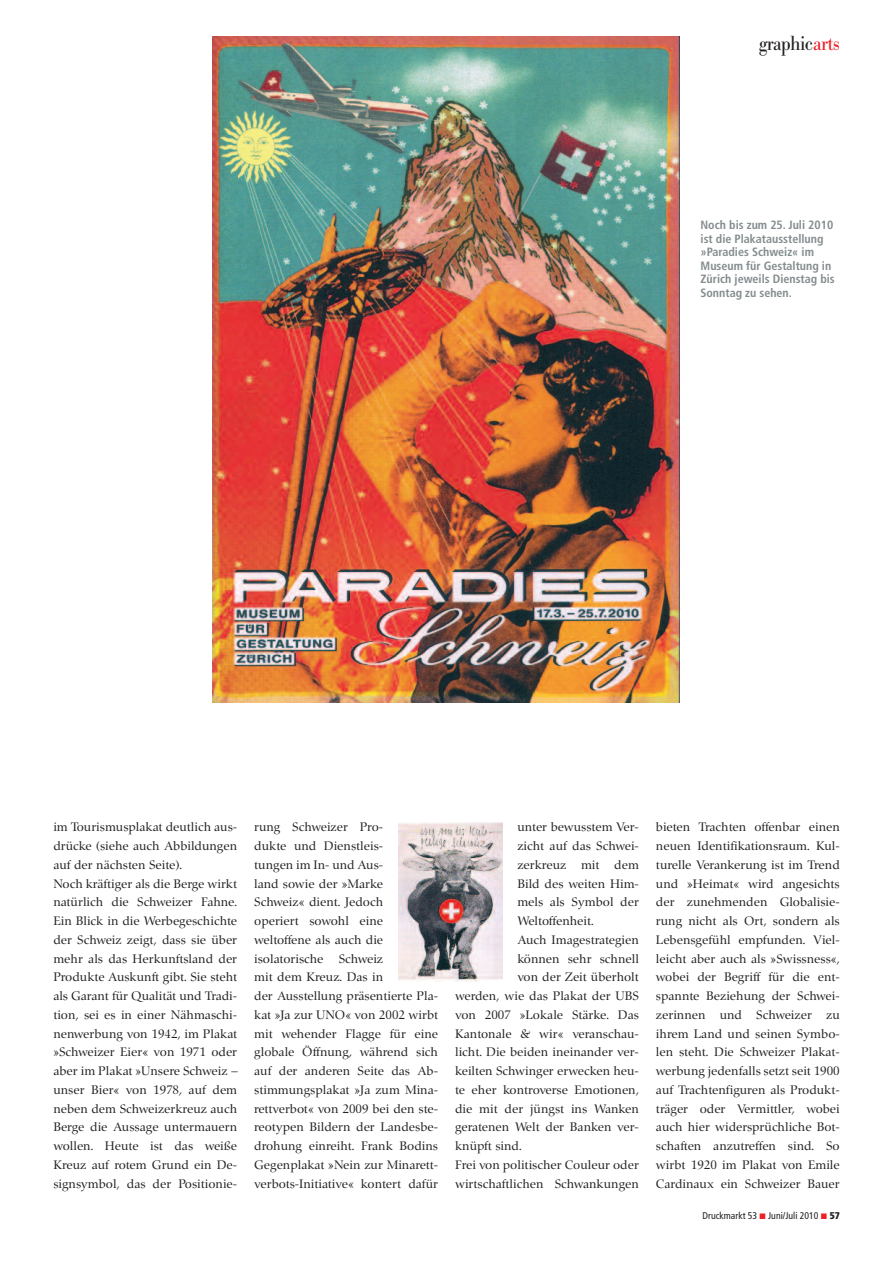
<style>
.page{position:relative;width:893px;height:1263px;background:#fff}
.page>*{position:absolute;margin:0;border:0;box-sizing:border-box;transform-origin:0 0}
.t1{font:21px "Bodoni Nr 1 SB";letter-spacing:-.04em;color:#231f20;scale:.9 1}
.t2{font:12.75px/18.8px "Zapf Renais SB";color:#231f20}
.t3{font:700 condensed 12px/13.5px "Frutiger";color:#838c8e}
.t4{font:condensed 9.75px "Frutiger";color:#231f20}
.s1{color:#ee1e24}
.s2{font-weight:900}
</style>
<div class="page">
<img style="left:212px;top:36px;width:468px;height:667px">
<img style="left:398px;top:823px;width:104px;height:159px">
<h1 class="t1" style="left:759px;top:31px;width:92px">graphic<span class="s1">arts</span></h1>
<p class="t3" style="left:700px;top:219px;width:136px">Noch bis zum 25. Juli 2010 ist die Plakatausstellung »Paradies Schweiz« im<br>Museum für Gestaltung in<br>Zürich jeweils Dienstag bis<br>Sonntag zu sehen.</p>
<p class="t2" style="left:53px;top:818px;width:186px">im Tourismusplakat deutlich aus&shy;drücke (siehe auch Abbildungen auf der nächsten Seite).<br>Noch kräftiger als die Berge wirkt natürlich die Schweizer Fahne.<br>Ein Blick in die Werbegeschichte der Schweiz zeigt, dass sie über mehr als das Herkunftsland der<br>Produkte Auskunft gibt. Sie steht als Garant für Qualität und Tradi&shy;tion, sei es in einer Nähmaschi&shy;nenwerbung von 1942, im Plakat »Schweizer Eier« von 1971 oder aber im Plakat »Unsere Schweiz – unser Bier« von 1978, auf dem neben dem Schweizerkreuz auch<br>Berge die Aussage untermauern wollen. Heute ist das weiße<br>Kreuz auf rotem Grund ein De&shy;signsymbol, das der Positionie-</p>
<p class="t2" style="left:254px;top:818px;width:185px">rung Schweizer Pro-<br>dukte und Dienstleis-<br>tungen im In- und Aus-<br>land sowie der »Marke<br>Schweiz« dient. Jedoch<br>operiert sowohl eine weltoffene als auch die isolatorische Schweiz<br>mit dem Kreuz. Das in<br>der Ausstellung präsentierte Pla&shy;kat »Ja zur UNO« von 2002 wirbt mit wehender Flagge für eine globale Öffnung, während sich auf der anderen Seite das Ab&shy;stimmungsplakat »Ja zum Mina&shy;rettverbot« von 2009 bei den ste&shy;reotypen Bildern der Landesbe&shy;drohung einreiht. Frank Bodins<br>Gegenplakat »Nein zur Minarett&shy;verbots-Initiative« kontert dafür</p>
<p class="t2" style="left:517px;top:818px;width:123px">unter bewusstem Ver-</p>
<p class="t2" style="left:517px;top:836px;width:123px">zicht auf das Schwei-</p>
<p class="t2" style="left:517px;top:855px;width:123px">zerkreuz mit dem</p>
<p class="t2" style="left:517px;top:874px;width:123px">Bild des weiten Him-</p>
<p class="t2" style="left:517px;top:893px;width:123px">mels als Symbol der</p>
<p class="t2" style="left:517px;top:911px;width:78px">Weltoffenheit.</p>
<p class="t2" style="left:517px;top:930px;width:123px">Auch Imagestrategien</p>
<p class="t2" style="left:517px;top:949px;width:123px">können sehr schnell</p>
<p class="t2" style="left:517px;top:968px;width:123px">von der Zeit überholt</p>
<p class="t2" style="left:455px;top:986px;width:185px">werden, wie das Plakat der UBS</p>
<p class="t2" style="left:455px;top:1005px;width:185px">von 2007 »Lokale Stärke. Das</p>
<p class="t2" style="left:455px;top:1024px;width:185px">Kantonale &amp; wir« veranschau-</p>
<p class="t2" style="left:455px;top:1043px;width:185px">licht. Die beiden ineinander ver-</p>
<p class="t2" style="left:455px;top:1061px;width:185px">keilten Schwinger erwecken heu-</p>
<p class="t2" style="left:455px;top:1080px;width:185px">te eher kontroverse Emotionen,</p>
<p class="t2" style="left:455px;top:1099px;width:185px">die mit der jüngst ins Wanken</p>
<p class="t2" style="left:455px;top:1118px;width:185px">geratenen Welt der Banken ver-</p>
<p class="t2" style="left:455px;top:1136px;width:68px">knüpft sind.</p>
<p class="t2" style="left:455px;top:1155px;width:185px">Frei von politischer Couleur oder</p>
<p class="t2" style="left:455px;top:1174px;width:185px">wirtschaftlichen Schwankungen</p>
<p class="t2" style="left:656px;top:818px;width:185px;text-align:justify">bieten Trachten offenbar einen neuen Identifikationsraum. Kul&shy;turelle Verankerung ist im Trend und »Heimat« wird angesichts der zunehmenden Globalisie&shy;rung nicht als Ort, sondern als Lebensgefühl empfunden. Viel&shy;leicht aber auch als »Swissness«, wobei der Begriff für die ent&shy;spannte Beziehung der Schwei&shy;zerinnen und Schweizer zu ihrem Land und seinen Symbo&shy;len steht. Die Schweizer Plakat&shy;werbung jedenfalls setzt seit 1900 auf Trachtenfiguren als Produkt&shy;träger oder Vermittler, wobei auch hier widersprüchliche Bot&shy;schaften anzutreffen sind. So wirbt 1920 im Plakat von Emile Cardinaux ein Schweizer Bauer</p>
<p class="t4" style="left:703px;top:1212px;width:139px">Druckmarkt 53 Juni/Juli 2010 <span class="s2">57</span></p>
</div>
